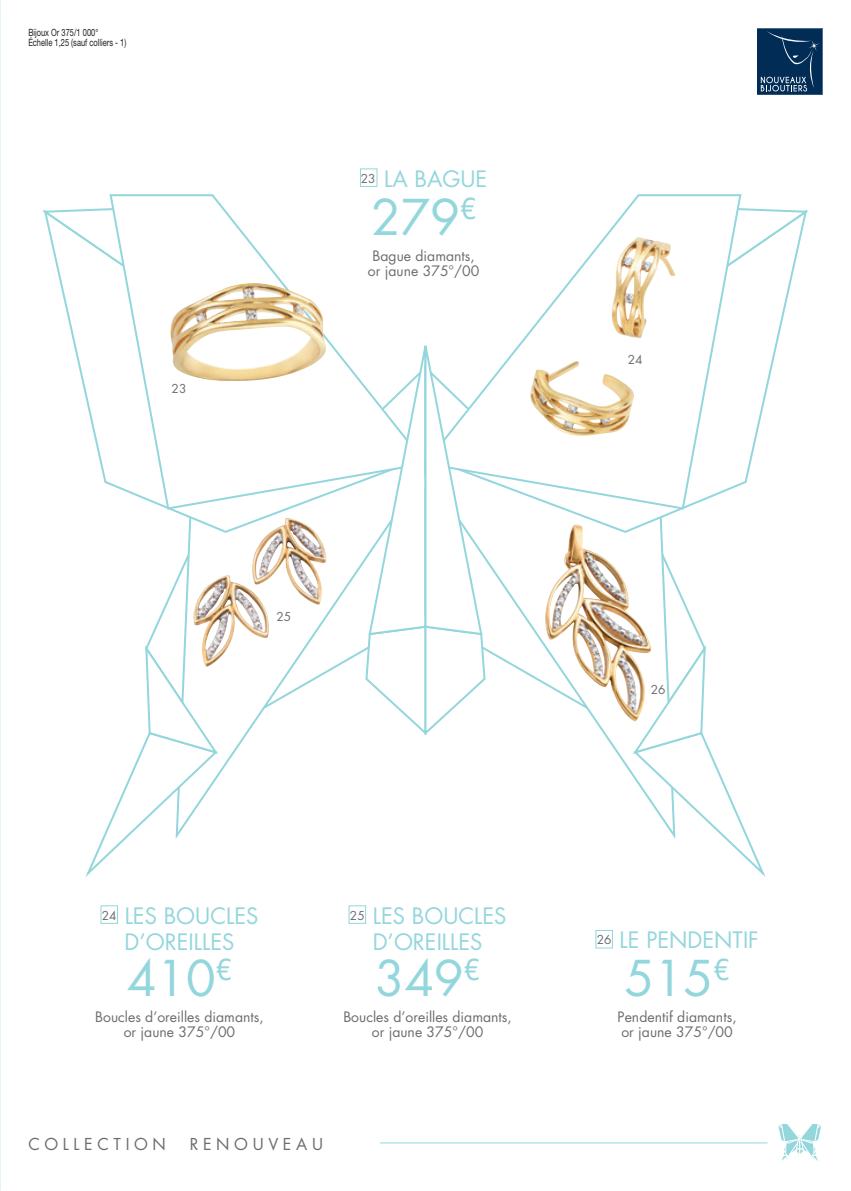
<style>
.page{position:relative;width:851px;height:1191px;background:#fff}
.page>*{position:absolute;margin:0;border:0;box-sizing:border-box;transform-origin:0 0}
.t1{font:48px "Futura Std";color:#93d6dc}
.t2{font:22px/26.4px "Futura Std";color:#93d6dc;text-align:center}
.t3{font:16px "Futura Std";letter-spacing:.29em;color:#6c6d70}
.t4{font:14px/15px "Futura Std";color:#6c6d70;text-align:center}
.t5{font:12px "Futura Std";color:#6c6d70}
.t6{font:10px/10px "Helvetica Neue LT Std";color:#231f20;scale:.75 1}
</style>
<div class="page">
<img style="left:0;top:286px;width:1px;height:129px">
<svg style="left:778px;top:1124px;width:43px;height:37px"></svg>
<svg style="left:360px;top:168px;width:18px;height:19px"></svg>
<svg style="left:100px;top:905px;width:18px;height:19px"></svg>
<svg style="left:348px;top:905px;width:18px;height:19px"></svg>
<svg style="left:595px;top:930px;width:18px;height:18px"></svg>
<svg style="left:220px;top:559px;width:144px;height:215px"></svg>
<svg style="left:85px;top:534px;width:135px;height:343px"></svg>
<svg style="left:42px;top:208px;width:66px;height:259px"></svg>
<svg style="left:108px;top:194px;width:256px;height:317px"></svg>
<svg style="left:486px;top:558px;width:144px;height:214px"></svg>
<svg style="left:630px;top:534px;width:136px;height:343px"></svg>
<svg style="left:742px;top:208px;width:67px;height:259px"></svg>
<svg style="left:486px;top:194px;width:256px;height:317px"></svg>
<svg style="left:364px;top:345px;width:122px;height:390px"></svg>
<svg style="left:757px;top:28px;width:65px;height:67px;background:#163e63"></svg>
<hr style="left:380px;top:1142px;width:387px;height:1px;background:#93d6dc">
<img style="left:192px;top:575px;width:78px;height:91px">
<img style="left:249px;top:518px;width:78px;height:87px">
<img style="left:545px;top:524px;width:106px;height:197px">
<img style="left:530px;top:237px;width:145px;height:199px">
<img style="left:168px;top:283px;width:159px;height:99px">
<p class="t6" style="left:28px;top:27px;width:132px">Bijoux Or 375/1 000°<br>Échelle 1,25 (sauf colliers - 1)</p>
<p class="t5" style="left:172px;top:380px;width:16px">23</p>
<h2 class="t2" style="left:361px;top:166px;width:128px"><sup>23</sup> LA BAGUE</h2>
<h1 class="t1" style="left:371px;top:186px;width:106px">279<sup>€</sup></h1>
<p class="t4" style="left:368px;top:248px;width:113px">Bague diamants, or jaune 375°/00</p>
<p class="t5" style="left:276px;top:609px;width:16px">25</p>
<h2 class="t2" style="left:102px;top:902px;width:158px"><sup>24</sup> LES BOUCLES<br>D’OREILLES</h2>
<h2 class="t2" style="left:350px;top:902px;width:158px"><sup>25</sup> LES BOUCLES<br>D’OREILLES</h2>
<p class="t5" style="left:627px;top:352px;width:16px">24</p>
<p class="t5" style="left:650px;top:682px;width:16px">26</p>
<h2 class="t2" style="left:596px;top:927px;width:163px"><sup>26</sup> LE PENDENTIF</h2>
<h1 class="t1" style="left:127px;top:948px;width:106px">410<sup>€</sup></h1>
<h1 class="t1" style="left:375px;top:948px;width:106px">349<sup>€</sup></h1>
<h1 class="t1" style="left:624px;top:948px;width:106px">515<sup>€</sup></h1>
<p class="t4" style="left:95px;top:1010px;width:170px">Boucles d’oreilles diamants, or jaune 375°/00</p>
<p class="t4" style="left:343px;top:1010px;width:170px">Boucles d’oreilles diamants, or jaune 375°/00</p>
<p class="t4" style="left:617px;top:1009px;width:120px;text-align:left">Pendentif diamants, or jaune 375°/00</p>
<p class="t3" style="left:28px;top:1133px;width:139px">COLLECTION</p>
<p class="t3" style="left:190px;top:1133px;width:135px">RENOUVEAU</p>
</div>
